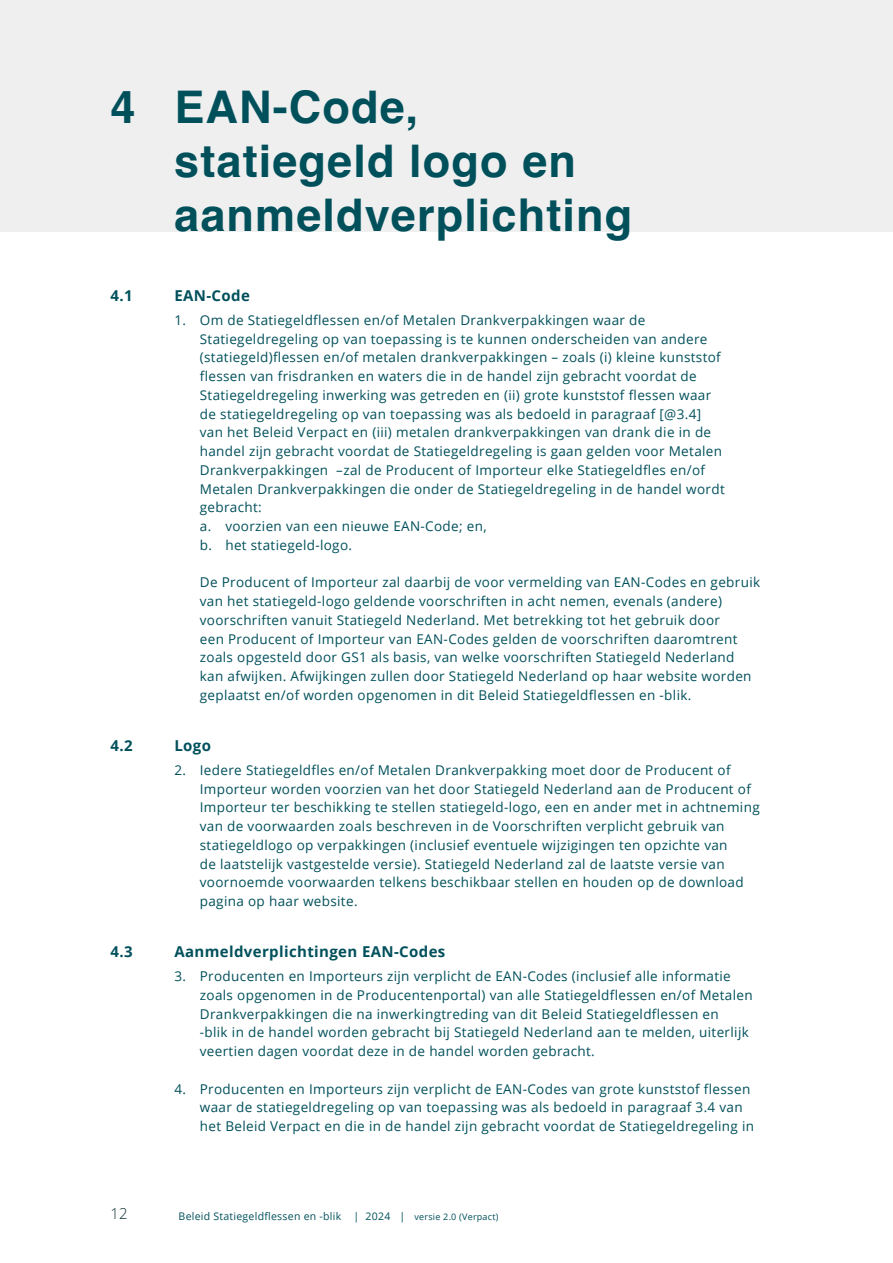
<style>
.page{position:relative;width:893px;height:1263px;background:#fff}
.page>*{position:absolute;margin:0;border:0;box-sizing:border-box;transform-origin:0 0}
.t1{font:700 45px/54px "Helvetica";letter-spacing:.025em;color:#00505b}
.t2{font:700 15px "Open Sans";letter-spacing:.025em;color:#00505b}
.t3{font:300 15px "Open Sans";color:#0d2e33}
.t4{font:13.5px/18.8px "Open Sans";letter-spacing:.025em;color:#00505b}
.t5{font:10.5px "Open Sans";letter-spacing:.025em;color:#00505b}
.s1{font-size:9px}
</style>
<div class="page">
<div style="left:0;top:0;width:893px;height:231px;background:#efefef"></div>
<h1 class="t1" style="left:174px;top:85px;width:459px;text-indent:-64px">4 EAN-Code, statiegeld logo en aanmeldverplichting</h1>
<p class="t2" style="left:111px;top:285px;width:24px">4.1</p>
<p class="t2" style="left:174px;top:285px;width:77px">EAN-Code</p>
<p class="t4" style="left:200px;top:310px;width:526px;text-indent:-26px">1. Om de Statiegeldflessen en/of Metalen Drankverpakkingen waar de Statiegeldregeling op van toepassing is te kunnen onderscheiden van andere (statiegeld)flessen en/of metalen drankverpakkingen – zoals (i) kleine kunststof flessen van frisdranken en waters die in de handel zijn gebracht voordat de Statiegeldregeling inwerking was getreden en (ii) grote kunststof flessen waar de statiegeldregeling op van toepassing was als bedoeld in paragraaf [@3.4] van het Beleid Verpact en (iii) metalen drankverpakkingen van drank die in de handel zijn gebracht voordat de Statiegeldregeling is gaan gelden voor Metalen Drankverpakkingen –zal de Producent of Importeur elke Statiegeldfles en/of Metalen Drankverpakkingen die onder de Statiegeldregeling in de handel wordt gebracht:<br>a. voorzien van een nieuwe EAN-Code; en,<br>b. het statiegeld-logo.</p>
<p class="t4" style="left:200px;top:573px;width:562px">De Producent of Importeur zal daarbij de voor vermelding van EAN-Codes en gebruik van het statiegeld-logo geldende voorschriften in acht nemen, evenals (andere) voorschriften vanuit Statiegeld Nederland. Met betrekking tot het gebruik door<br>een Producent of Importeur van EAN-Codes gelden de voorschriften daaromtrent zoals opgesteld door GS1 als basis, van welke voorschriften Statiegeld Nederland kan afwijken. Afwijkingen zullen door Statiegeld Nederland op haar website worden geplaatst en/of worden opgenomen in dit Beleid Statiegeldflessen en -blik.</p>
<p class="t2" style="left:111px;top:735px;width:24px">4.2</p>
<p class="t2" style="left:174px;top:735px;width:38px">Logo</p>
<p class="t4" style="left:200px;top:760px;width:561px;text-indent:-26px">2. Iedere Statiegeldfles en/of Metalen Drankverpakking moet door de Producent of Importeur worden voorzien van het door Statiegeld Nederland aan de Producent of Importeur ter beschikking te stellen statiegeld-logo, een en ander met in achtneming van de voorwaarden zoals beschreven in de Voorschriften verplicht gebruik van statiegeldlogo op verpakkingen (inclusief eventuele wijzigingen ten opzichte van<br>de laatstelijk vastgestelde versie). Statiegeld Nederland zal de laatste versie van voornoemde voorwaarden telkens beschikbaar stellen en houden op de download pagina op haar website.</p>
<p class="t2" style="left:111px;top:941px;width:24px">4.3</p>
<p class="t2" style="left:174px;top:941px;width:273px">Aanmeldverplichtingen EAN-Codes</p>
<p class="t4" style="left:200px;top:966px;width:554px;text-indent:-26px">3. Producenten en Importeurs zijn verplicht de EAN-Codes (inclusief alle informatie zoals opgenomen in de Producentenportal) van alle Statiegeldflessen en/of Metalen Drankverpakkingen die na inwerkingtreding van dit Beleid Statiegeldflessen en<br>-blik in de handel worden gebracht bij Statiegeld Nederland aan te melden, uiterlijk veertien dagen voordat deze in de handel worden gebracht.</p>
<p class="t4" style="left:200px;top:1079px;width:556px;text-indent:-26px">4. Producenten en Importeurs zijn verplicht de EAN-Codes van grote kunststof flessen waar de statiegeldregeling op van toepassing was als bedoeld in paragraaf 3.4 van het Beleid Verpact en die in de handel zijn gebracht voordat de Statiegeldregeling in</p>
<p class="t3" style="left:111px;top:1203px;width:19px">12</p>
<p class="t5" style="left:179px;top:1209px;width:321px">Beleid Statiegeldflessen en -blik | 2024 | <span class="s1">versie 2.0 (Verpact)</span></p>
</div>
